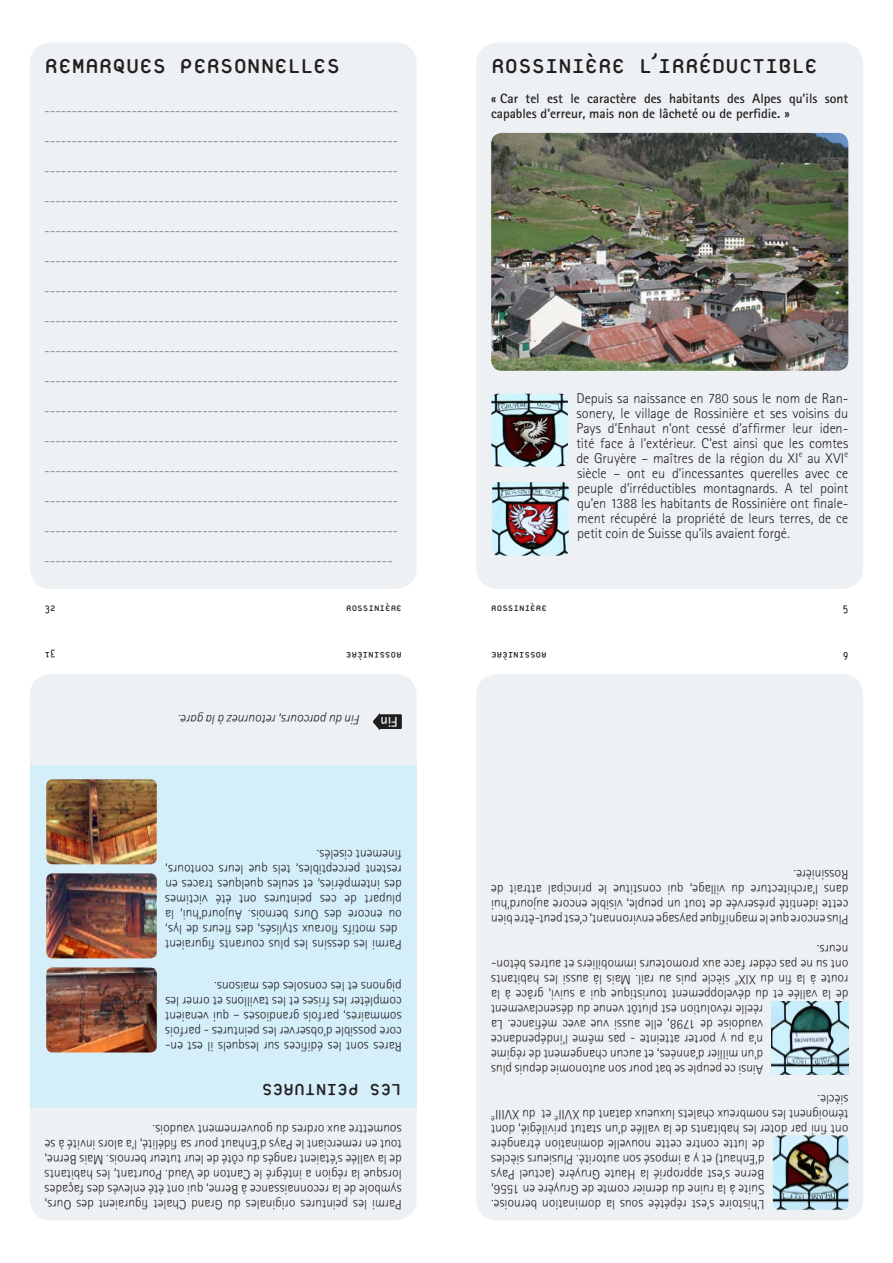
<style>
.page{position:relative;width:893px;height:1263px;background:#fff}
.page>*{position:absolute;margin:0;border:0;box-sizing:border-box;transform-origin:0 0}
.t1{font:30px "Platelet";letter-spacing:-.015em;color:#231f20}
.t2{font:24px "Platelet";letter-spacing:-.015em;color:#231f20}
.t3{font:300 14.25px/15px "Rotis Sans Serif";color:#231f20;text-align:justify}
.t4{font:700 14.1px "Rotis Sans Serif";color:#fff}
.t5{font:300 13.5px/15px "Rotis Sans Serif";color:#231f20;text-align:justify}
.t6{font:300 13.5px "Rotis Sans Serif";color:#6c6d70}
.t7{font:700 13.5px/15px "Rotis Sans Serif";letter-spacing:-.005em;color:#231f20}
.t8{font:italic 300 13.5px "Rotis Sans Serif";letter-spacing:-.005em;color:#231f20}
.t9{font:12px "Platelet";letter-spacing:.005em;color:#231f20}
.t10{font:300 9px "Rotis Sans Serif";color:#231f20}
</style>
<div class="page">
<div style="left:476px;top:43px;width:387px;height:546px;background:#edf1f3;border-radius:21px"></div>
<img style="left:491px;top:133px;width:357px;height:238px;border-radius:11px">
<img style="left:491px;top:394px;width:77px;height:73px;border-radius:6px">
<img style="left:492px;top:482px;width:77px;height:74px;border-radius:6px">
<div style="left:476px;top:674px;width:387px;height:546px;background:#edf1f3;border-radius:21px"></div>
<img style="left:772px;top:1002px;width:76px;height:73px">
<img style="left:773px;top:1135px;width:75px;height:75px;border-radius:6px">
<div style="left:30px;top:674px;width:387px;height:546px;background:#edf1f3;border-radius:21px"></div>
<div style="left:30px;top:765px;width:387px;height:343px;background:#d4effa"></div>
<img style="left:46px;top:873px;width:111px;height:85px;border-radius:6px">
<img style="left:46px;top:967px;width:111px;height:85px;border-radius:6px">
<img style="left:46px;top:779px;width:111px;height:85px;border-radius:6px">
<svg style="left:373px;top:713px;width:29px;height:17px"></svg>
<div style="left:30px;top:43px;width:387px;height:546px;background:#edf1f3;border-radius:21px"></div>
<p class="t1" style="left:45px;top:52px;width:297px">REMARQUES PERSONNELLES</p>
<p class="t6" style="left:45px;top:103px;width:355px">-----------------------------------------------------------------</p>
<p class="t6" style="left:45px;top:133px;width:355px">-----------------------------------------------------------------</p>
<p class="t6" style="left:45px;top:163px;width:355px">-----------------------------------------------------------------</p>
<p class="t6" style="left:45px;top:193px;width:355px">-----------------------------------------------------------------</p>
<p class="t6" style="left:45px;top:223px;width:355px">-----------------------------------------------------------------</p>
<p class="t6" style="left:45px;top:253px;width:355px">-----------------------------------------------------------------</p>
<p class="t6" style="left:45px;top:283px;width:355px">-----------------------------------------------------------------</p>
<p class="t6" style="left:45px;top:313px;width:355px">-----------------------------------------------------------------</p>
<p class="t6" style="left:45px;top:343px;width:355px">-----------------------------------------------------------------</p>
<p class="t6" style="left:45px;top:373px;width:355px">-----------------------------------------------------------------</p>
<p class="t6" style="left:45px;top:403px;width:355px">-----------------------------------------------------------------</p>
<p class="t6" style="left:45px;top:433px;width:355px">-----------------------------------------------------------------</p>
<p class="t6" style="left:45px;top:463px;width:355px">-----------------------------------------------------------------</p>
<p class="t6" style="left:45px;top:493px;width:355px">-----------------------------------------------------------------</p>
<p class="t6" style="left:45px;top:523px;width:355px">-----------------------------------------------------------------</p>
<p class="t6" style="left:45px;top:553px;width:350px">----------------------------------------------------------------</p>
<p class="t9" style="left:45px;top:603px;width:13px">32</p>
<p class="t9" style="left:346px;top:603px;width:57px">ROSSINIÈRE</p>
<p class="t1" style="left:491px;top:52px;width:328px">ROSSINIÈRE L’IRRÉDUCTIBLE</p>
<p class="t7" style="left:491px;top:91px;width:359px">« Car tel est le caractère des habitants des Alpes qu’ils sont capables d’erreur, mais non de lâcheté ou de perfidie. »</p>
<p class="t3" style="left:576px;top:391px;width:273px">Depuis sa naissance en 780 sous le nom de Ran&shy;sonery, le village de Rossinière et ses voisins du Pays d’Enhaut n’ont cessé d’affirmer leur iden&shy;tité face à l’extérieur. C’est ainsi que les comtes de Gruyère – maîtres de la région du XI<sup>e</sup> au XVI<sup>e </sup>siècle – ont eu d’incessantes querelles avec ce peuple d’irréductibles montagnards. A tel point qu’en 1388 les habitants de Rossinière ont finale&shy;ment récupéré la propriété de leurs terres, de ce petit coin de Suisse qu’ils avaient forgé.</p>
<p class="t9" style="left:491px;top:603px;width:57px">ROSSINIÈRE</p>
<p class="t9" style="left:843px;top:603px;width:7px">5</p>
<p class="t9" style="left:56px;top:660px;width:13px;rotate:-180deg">31</p>
<p class="t9" style="left:402px;top:660px;width:57px;rotate:-180deg">ROSSINIÈRE</p>
<p class="t9" style="left:547px;top:660px;width:57px;rotate:-180deg">ROSSINIÈRE</p>
<p class="t9" style="left:848px;top:660px;width:7px;rotate:-180deg">6</p>
<p class="t8" style="left:360px;top:727px;width:183px;rotate:-180deg">Fin du parcours, retournez à la gare.</p>
<p class="t4" style="left:398px;top:731px;width:19px;rotate:-180deg">Fin</p>
<p class="t5" style="left:402px;top:907px;width:238px;text-align:left;rotate:-180deg">plupart<br>des intempéries, et seules quelques traces en restent perceptibles, tels que leurs contours, finement ciselés.</p>
<p class="t5" style="left:231px;top:907px;width:17px;rotate:-180deg">été</p>
<p class="t5" style="left:257px;top:907px;width:19px;rotate:-180deg">ont</p>
<p class="t5" style="left:312px;top:907px;width:49px;rotate:-180deg">peintures</p>
<p class="t5" style="left:337px;top:907px;width:18px;rotate:-180deg">ces</p>
<p class="t5" style="left:357px;top:907px;width:14px;rotate:-180deg">de</p>
<p class="t5" style="left:402px;top:952px;width:238px;text-align:right;rotate:-180deg">Parmi les dessins les plus courants figuraient des motifs floraux stylisés, des fleurs de lys, ou encore des Ours bernois. Aujourd’hui, la victimes</p>
<p class="t5" style="left:402px;top:1054px;width:238px;rotate:-180deg">Rares sont les édifices sur lesquels il est en&shy;core possible d’observer les peintures - parfois sommaires, parfois grandioses – qui venaient compléter les frises et les tavillons et orner les pignons et les consoles des maisons.</p>
<p class="t2" style="left:402px;top:1100px;width:142px;rotate:-180deg">LES PEINTURES</p>
<p class="t5" style="left:402px;top:1212px;width:359px;rotate:-180deg">Parmi les peintures originales du Grand Chalet figuraient des Ours, symbole de la reconnaissance à Berne, qui ont été enlevés des façades lorsque la région a intégré le Canton de Vaud. Pourtant, les habitants de la vallée s’étaient rangés du côté de leur tuteur bernois. Mais Berne, tout en remerciant le Pays d’Enhaut pour sa fidélité, l’a alors invité à se soumettre aux ordres du gouvernement vaudois.</p>
<p class="t5" style="left:848px;top:897px;width:56px;rotate:-180deg">dans<br>Rossinière.</p>
<p class="t5" style="left:542px;top:897px;width:34px;rotate:-180deg">attrait</p>
<p class="t5" style="left:592px;top:897px;width:46px;rotate:-180deg">principal</p>
<p class="t5" style="left:607px;top:897px;width:10px;rotate:-180deg">le</p>
<p class="t5" style="left:661px;top:897px;width:49px;rotate:-180deg">constitue</p>
<p class="t5" style="left:684px;top:897px;width:18px;rotate:-180deg">qui</p>
<p class="t5" style="left:725px;top:897px;width:37px;rotate:-180deg">village,</p>
<p class="t5" style="left:745px;top:897px;width:15px;rotate:-180deg">du</p>
<p class="t5" style="left:818px;top:897px;width:69px;rotate:-180deg">l’architecture</p>
<p class="t5" style="left:848px;top:927px;width:359px;text-align:right;rotate:-180deg">Plusencore que le magnifique paysage environnant, c’est peut-être bien cette identité préservée de tout un peuple, visible encore aujourd’hui de</p>
<p class="t5" style="left:848px;top:987px;width:359px;text-indent:118px;rotate:-180deg">siècle puis au rail. Mais là aussi les habitants ont su ne pas céder face aux promoteurs immobiliers et autres béton&shy;neurs.</p>
<p class="t5" style="left:848px;top:987px;width:111px;rotate:-180deg">route à la fin du XIX</p>
<p class="t10" style="left:738px;top:989px;width:5px;rotate:-180deg">e</p>
<p class="t5" style="left:848px;top:1002px;width:359px;rotate:-180deg">de la vallée et du développement touristique qui a suivi, grâce à la</p>
<p class="t5" style="left:763px;top:1017px;width:274px;rotate:-180deg">réelle révolution est plutôt venue du désenclavement</p>
<p class="t5" style="left:763px;top:1032px;width:274px;rotate:-180deg">vaudoise de 1798, elle aussi vue avec méfiance. La</p>
<p class="t5" style="left:763px;top:1047px;width:274px;rotate:-180deg">n’a pu y porter atteinte - pas même l’indépendance</p>
<p class="t5" style="left:763px;top:1062px;width:274px;rotate:-180deg">d’un millier d’années, et aucun changement de régime</p>
<p class="t5" style="left:763px;top:1077px;width:274px;rotate:-180deg">Ainsi ce peuple se bat pour son autonomie depuis plus</p>
<p class="t5" style="left:848px;top:1107px;width:32px;rotate:-180deg">siècle.</p>
<p class="t5" style="left:848px;top:1122px;width:291px;rotate:-180deg">témoignent les nombreux chalets luxueux datant du XVII</p>
<p class="t5" style="left:551px;top:1122px;width:58px;rotate:-180deg">et du XVIII</p>
<p class="t10" style="left:495px;top:1124px;width:5px;rotate:-180deg">e</p>
<p class="t10" style="left:558px;top:1124px;width:5px;rotate:-180deg">e</p>
<p class="t5" style="left:848px;top:1137px;width:359px;rotate:-180deg">ont fini par doter les habitants de la vallée d’un statut privilégié, dont</p>
<p class="t5" style="left:764px;top:1152px;width:275px;rotate:-180deg">de lutte contre cette nouvelle domination étrangère</p>
<p class="t5" style="left:764px;top:1167px;width:275px;rotate:-180deg">d’Enhaut) et y a imposé son autorité. Plusieurs siècles</p>
<p class="t5" style="left:764px;top:1182px;width:275px;rotate:-180deg">Berne s’est approprié la Haute Gruyère (actuel Pays</p>
<p class="t5" style="left:764px;top:1197px;width:275px;rotate:-180deg">Suite à la ruine du dernier comte de Gruyère en 1556,</p>
<p class="t5" style="left:764px;top:1212px;width:275px;rotate:-180deg">L’histoire s’est répétée sous la domination bernoise.</p>
</div>
